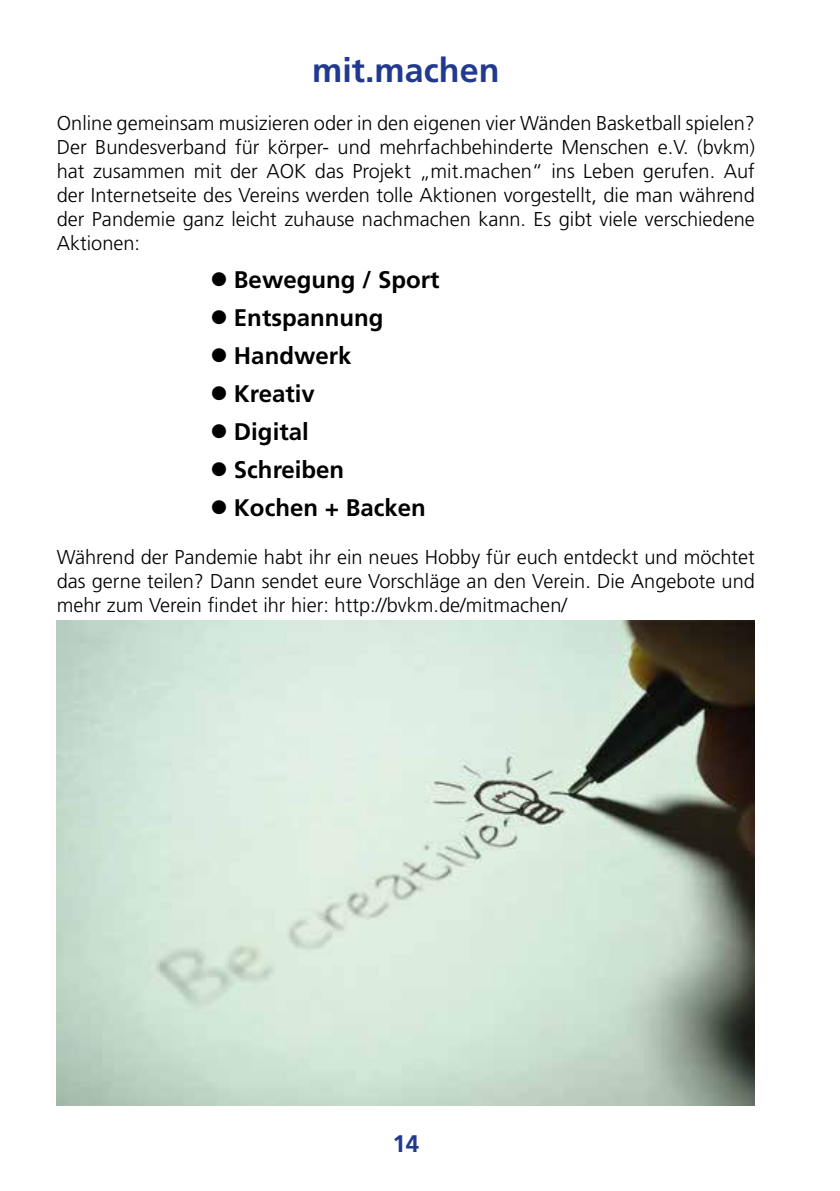
<style>
.page{position:relative;width:840px;height:1191px;background:#fff}
.page>*{position:absolute;margin:0;border:0;box-sizing:border-box;transform-origin:0 0}
.t1{font:700 34px "Frutiger LT Std";color:#213a8f}
.t2{font:700 24px "Frutiger LT Std";color:#000}
.t3{font:700 24px "Frutiger LT Std";color:#213a8f}
.t4{font:300 20px/24px "Frutiger LT Std";color:#000;text-align:justify}
</style>
<div class="page">
<img style="left:57px;top:621px;width:697px;height:485px">
<h1 class="t1" style="left:312px;top:50px;width:189px">mit.machen</h1>
<p class="t4" style="left:57px;top:112px;width:699px">Online gemeinsam musizieren oder in den eigenen vier Wänden Basketball spielen?<br>Der Bundesverband für körper- und mehrfachbehinderte Menschen e.V. (bvkm) hat zusammen mit der AOK das Projekt „mit.machen“ ins Leben gerufen. Auf der Internetseite des Vereins werden tolle Aktionen vorgestellt, die man während der Pandemie ganz leicht zuhause nachmachen kann. Es gibt viele verschiedene Aktionen:</p>
<p class="t2" style="left:210px;top:266px;width:231px">● Bewegung / Sport</p>
<p class="t2" style="left:210px;top:304px;width:175px">● Entspannung</p>
<p class="t2" style="left:210px;top:342px;width:143px">● Handwerk</p>
<p class="t2" style="left:210px;top:380px;width:106px">● Kreativ</p>
<p class="t2" style="left:210px;top:418px;width:100px">● Digital</p>
<p class="t2" style="left:210px;top:456px;width:136px">● Schreiben</p>
<p class="t2" style="left:210px;top:494px;width:217px">● Kochen + Backen</p>
<p class="t4" style="left:57px;top:546px;width:699px">Während der Pandemie habt ihr ein neues Hobby für euch entdeckt und möchtet das gerne teilen? Dann sendet eure Vorschläge an den Verein. Die Angebote und mehr zum Verein findet ihr hier: http://bvkm.de/mitmachen/</p>
<p class="t3" style="left:392px;top:1129px;width:28px">14</p>
</div>
